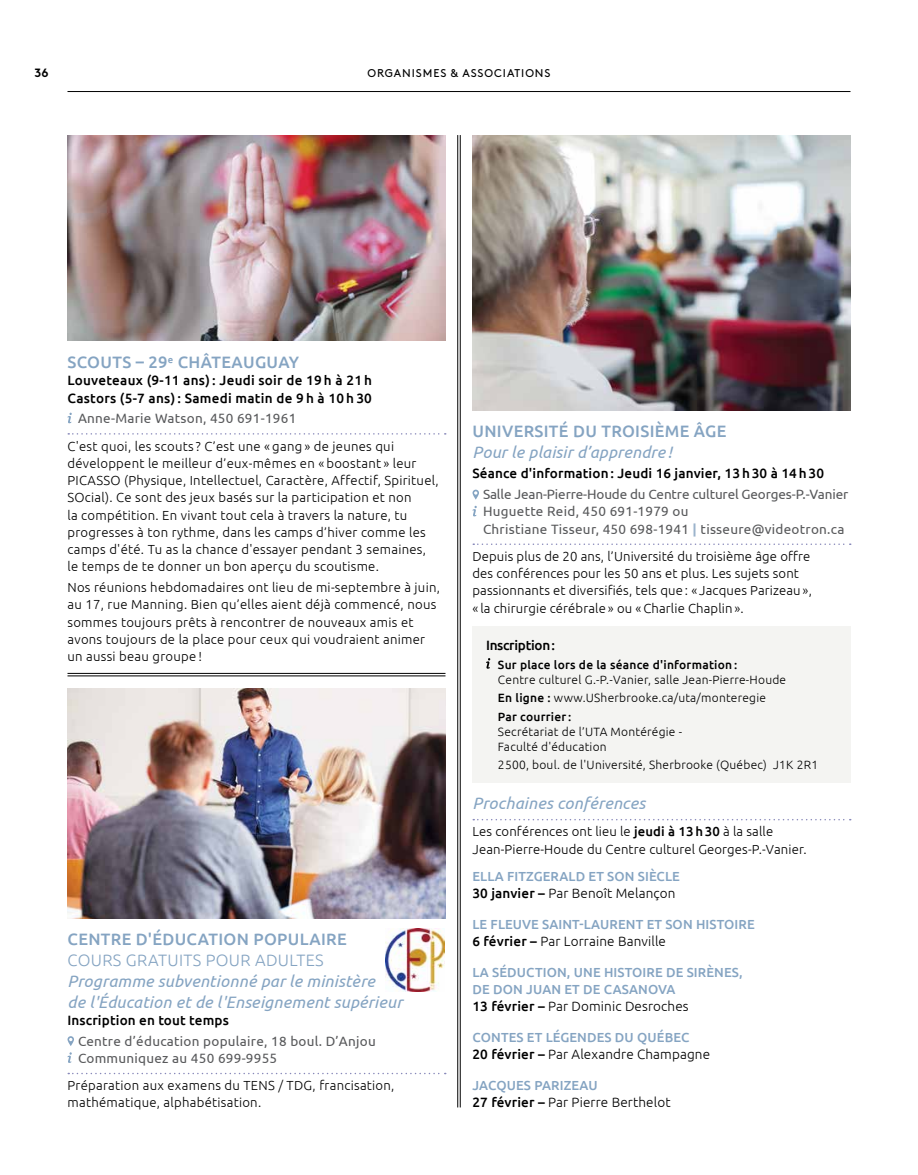
<style>
.page{position:relative;width:918px;height:1175px;background:#fff}
.page>*{position:absolute;margin:0;border:0;box-sizing:border-box;transform-origin:0 0}
.t1{font:italic 16.5px/21px "Ubuntu";letter-spacing:.01em;color:#85a4c2}
.t2{font:500 16.5px "Ubuntu";letter-spacing:.02em;color:#85a4c2}
.t3{font:300 16.5px "Ubuntu";color:#85a4c2}
.t4{font:13.5px/17.2px "Ubuntu";letter-spacing:.02em;color:#58595b}
.t5{font:500 13.5px/17.2px "Ubuntu";letter-spacing:.01em;color:#000}
.t6{font:300 13.5px "Ubuntu";letter-spacing:.01em;color:#000}
.t7{font:13.5px "Ubuntu";letter-spacing:-.01em;color:#58595b}
.t8{font:500 13.5px "Ubuntu";letter-spacing:-.02em;color:#000}
.t9{font:300 13.2px/17.2px "Ubuntu";letter-spacing:.02em;color:#000}
.t10{font:500 13.2px "Ubuntu";letter-spacing:.01em;color:#85a4c2}
.t11{font:300 12px/18.5px "Ubuntu";letter-spacing:.02em;color:#000}
.t12{font:500 12px "Ubuntu";letter-spacing:.02em;color:#000}
.t13{font:700 12px "Brown";color:#000}
.t14{font:11.25px "Brown";letter-spacing:.08em;color:#000}
.s1{font-weight:700;color:#9bb3cc}
.s2{font-weight:500}
</style>
<div class="page">
<hr style="left:68px;top:91px;width:782px;height:1px;background:#000">
<img style="left:472px;top:135px;width:378px;height:275px">
<img style="left:68px;top:688px;width:378px;height:230px">
<svg style="left:473px;top:543px;width:378px;height:2px"></svg>
<svg style="left:473px;top:489px;width:6px;height:10px"></svg>
<svg style="left:472px;top:506px;width:5px;height:10px"></svg>
<svg style="left:473px;top:819px;width:378px;height:1px"></svg>
<div style="left:472px;top:626px;width:379px;height:156px;background:#f4f4f2"></div>
<svg style="left:486px;top:658px;width:4px;height:10px"></svg>
<svg style="left:68px;top:1072px;width:378px;height:2px"></svg>
<svg style="left:68px;top:1036px;width:6px;height:10px"></svg>
<svg style="left:67px;top:1052px;width:5px;height:11px"></svg>
<img style="left:386px;top:928px;width:58px;height:64px">
<svg style="left:68px;top:433px;width:378px;height:1px"></svg>
<svg style="left:67px;top:412px;width:5px;height:11px"></svg>
<hr style="left:457px;top:135px;width:1px;height:972px;background:#000">
<hr style="left:460px;top:135px;width:1px;height:972px;background:#000">
<hr style="left:68px;top:675px;width:378px;height:1px;background:#000">
<hr style="left:68px;top:673px;width:378px;height:1px;background:#000">
<img style="left:68px;top:135px;width:378px;height:206px">
<p class="t13" style="left:34px;top:63px;width:16px">36</p>
<p class="t14" style="left:368px;top:64px;width:184px">ORGANISMES &amp; ASSOCIATIONS</p>
<p class="t2" style="left:68px;top:352px;width:21px">Scouts</p>
<p class="t2" style="left:136px;top:352px;width:165px">– 29<sup>e</sup> Châteauguay</p>
<p class="t5" style="left:68px;top:371px;width:306px">Louveteaux (9-11 ans): Jeudi soir de 19 h à 21 h<br>Castors (5-7 ans): Samedi matin de 9 h à 10 h 30</p>
<p class="t4" style="left:78px;top:409px;width:220px">Anne-Marie Watson, 450 691-1961</p>
<p class="t9" style="left:67px;top:437px;width:373px">C'est quoi, les scouts ? C’est une « gang » de jeunes qui développent le meilleur d’eux-mêmes en « boostant » leur PICASSO (Physique, Intellectuel, Caractère, Affectif, Spirituel, SOcial). Ce sont des jeux basés sur la participation et non<br>la compétition. En vivant tout cela à travers la nature, tu progresses à ton rythme, dans les camps d’hiver comme les camps d'été. Tu as la chance d'essayer pendant 3 semaines, le temps de te donner un bon aperçu du scoutisme.</p>
<p class="t9" style="left:67px;top:578px;width:374px">Nos réunions hebdomadaires ont lieu de mi-septembre à juin, au 17, rue Manning. Bien qu’elles aient déjà commencé, nous sommes toujours prêts à rencontrer de nouveaux amis et avons toujours de la place pour ceux qui voudraient animer un aussi beau groupe !</p>
<p class="t2" style="left:68px;top:928px;width:281px">CENTRE D'ÉDUCATION POPULAIRE</p>
<p class="t3" style="left:68px;top:949px;width:22px">Cours</p>
<p class="t3" style="left:126px;top:949px;width:11px">gratuits</p>
<p class="t3" style="left:206px;top:949px;width:12px">pour</p>
<p class="t3" style="left:255px;top:949px;width:11px">adultes</p>
<p class="t1" style="left:68px;top:969px;width:337px">Programme subventionné par le ministère<br>de l'Éducation et de l'Enseignement supérieur</p>
<p class="t5" style="left:68px;top:1011px;width:163px">I nscription en tout temps</p>
<p class="t4" style="left:72px;top:1031px;width:306px">Centre d’éducation populaire, 18 boul. D’Anjou<br>Communiquez au 450 699-9955</p>
<p class="t9" style="left:68px;top:1076px;width:329px">Préparation aux examens du TENS / TDG, francisation, mathématique, alphabétisation.</p>
<p class="t2" style="left:472px;top:420px;width:256px">UNIVERSITÉ DU TROISIÈME ÂGE</p>
<p class="t1" style="left:472px;top:441px;width:201px">Pour le plaisir d’apprendre !</p>
<p class="t5" style="left:472px;top:464px;width:353px">Séance d'information: Jeudi 16 janvier, 13h30 à 14h30</p>
<p class="t7" style="left:483px;top:486px;width:367px">Salle Jean-Pierre-Houde du Centre culturel Georges-P.-Vanier</p>
<p class="t4" style="left:483px;top:502px;width:207px">Huguette Reid, 450 691-1979 ou</p>
<p class="t4" style="left:473px;top:520px;width:373px">Christiane Tisseur, 450 698-1941 <span class="s1">|</span> tisseure@videotron.ca</p>
<p class="t9" style="left:472px;top:547px;width:341px">Depuis plus de 20 ans, l’Université du troisième âge offre des conférences pour les 50 ans et plus. Les sujets sont passionnants et diversifiés, tels que : « Jacques Parizeau », « la chirurgie cérébrale » ou «Charlie Chaplin ».</p>
<p class="t8" style="left:486px;top:637px;width:70px">I nscription:</p>
<p class="t12" style="left:498px;top:657px;width:241px">Sur place lors de la séance d'information :</p>
<p class="t11" style="left:498px;top:670px;width:290px">Centre culturel G.-P.-Vanier, salle Jean-Pierre-Houde<br><span class="s2">En ligne :</span> www.USherbrooke.ca/uta/monteregie<br><span class="s2">Par courrier :</span></p>
<p class="t11" style="left:498px;top:723px;width:186px;line-height:15px">Secrétariat de l’UTA Montérégie -<br>Faculté d'éducation</p>
<p class="t11" style="left:498px;top:755px;width:322px">2500, boul. de l'Université, Sherbrooke (Québec) J1K 2R1</p>
<p class="t1" style="left:472px;top:792px;width:174px">Prochaines conférences</p>
<p class="t9" style="left:472px;top:822px;width:336px">Les conférences ont lieu le <span class="s2">jeudi à 13h30</span> à la salle<br>Jean-Pierre-Houde du Centre culturel Georges-P.-Vanier.</p>
<p class="t10" style="left:472px;top:867px;width:17px">Ella</p>
<p class="t10" style="left:507px;top:867px;width:36px">Fitzgerald</p>
<p class="t10" style="left:589px;top:867px;width:29px">et son</p>
<p class="t10" style="left:638px;top:867px;width:28px">si ècle</p>
<p class="t6" style="left:472px;top:885px;width:205px"><span class="s2">30 janvier –</span> Par Benoît Melançon</p>
<p class="t10" style="left:472px;top:915px;width:27px">Le fleu</p>
<p class="t10" style="left:522px;top:915px;width:79px">ve SAINt-Laurent</p>
<p class="t10" style="left:647px;top:915px;width:29px">et son</p>
<p class="t10" style="left:696px;top:915px;width:18px">histoire</p>
<p class="t6" style="left:472px;top:933px;width:195px"><span class="s2">6 février –</span> Par Lorraine Banville</p>
<p class="t10" style="left:472px;top:963px;width:29px">La séduction</p>
<p class="t10" style="left:567px;top:963px;width:17px">, une</p>
<p class="t10" style="left:604px;top:963px;width:18px">histoire</p>
<p class="t10" style="left:666px;top:963px;width:57px">desirènes</p>
<p class="t10" style="left:739px;top:963px;width:5px">,</p>
<p class="t10" style="left:472px;top:981px;width:71px">de Don Juan</p>
<p class="t10" style="left:565px;top:981px;width:59px">et de Casano</p>
<p class="t10" style="left:658px;top:981px;width:17px">va</p>
<p class="t6" style="left:472px;top:998px;width:218px"><span class="s2">13 février –</span> Par Dominic Desroches</p>
<p class="t10" style="left:472px;top:1029px;width:18px">Contes</p>
<p class="t10" style="left:527px;top:1029px;width:28px">et légendes</p>
<p class="t10" style="left:615px;top:1029px;width:42px">du Québec</p>
<p class="t6" style="left:472px;top:1046px;width:239px"><span class="s2">20 février –</span> Par Alexandre Champagne</p>
<p class="t10" style="left:472px;top:1077px;width:17px">Jacques</p>
<p class="t10" style="left:534px;top:1077px;width:47px">Parizeau</p>
<p class="t6" style="left:472px;top:1094px;width:200px"><span class="s2">27 février –</span> Par Pierre Berthelot</p>
</div>
